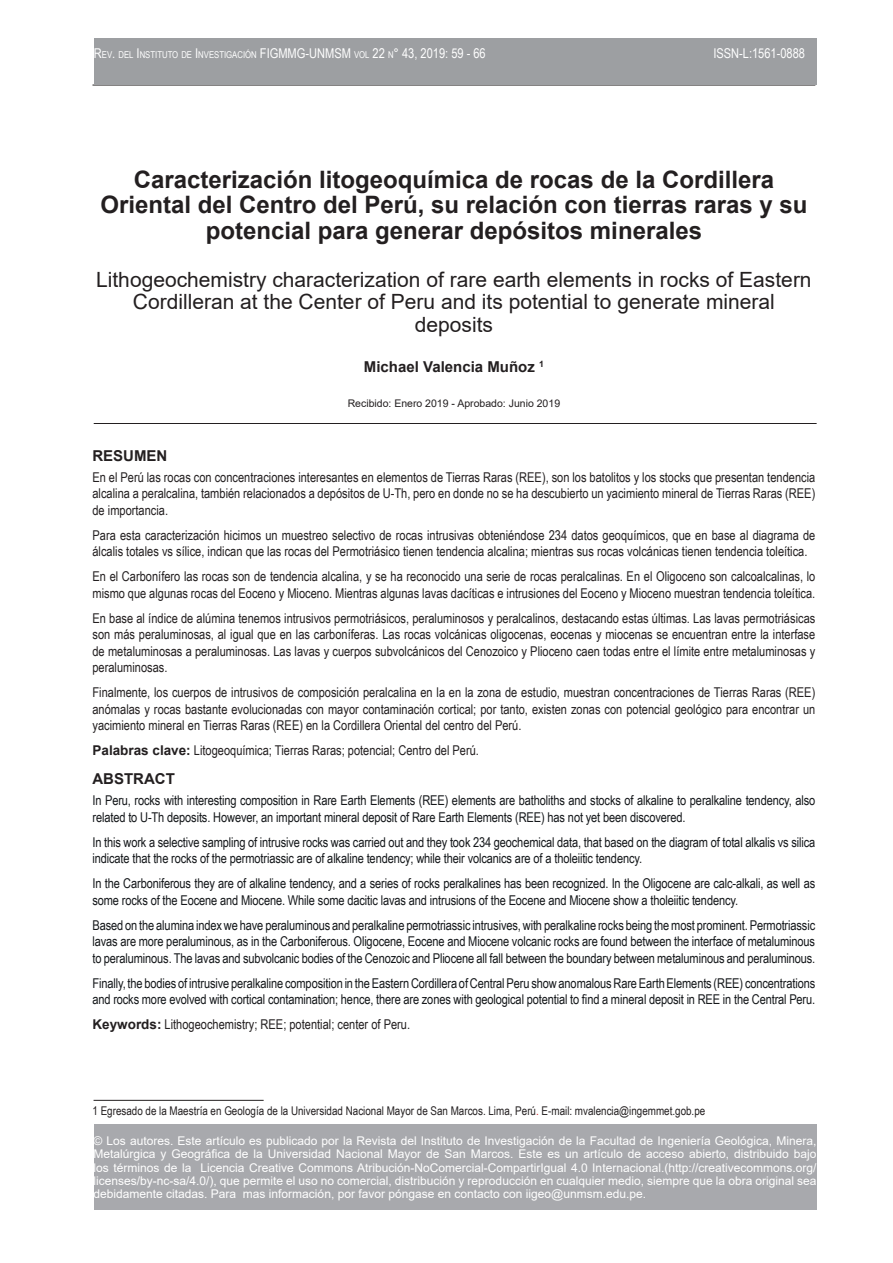
<style>
.page{position:relative;width:893px;height:1263px;background:#fff}
.page>*{position:absolute;margin:0;border:0;box-sizing:border-box;transform-origin:0 0}
.t1{font:700 24px/25.5px "Arial";color:#231f20;text-align:center}
.t2{font:21px/22.5px "Arial";color:#231f20;text-align:center}
.t3{font:700 15px "Arial";color:#231f20}
.t4{font:13.5px/16.5px "Arial Narrow";color:#231f20;text-align:justify}
.t5{font:13.5px/16.5px "Arial Narrow";letter-spacing:-.01em;color:#14171a}
.t6{font:13.5px "Arial Narrow";color:#fff}
.t7{font:12px/13.2px "Arial";color:#fff;text-align:justify}
.t8{font:12px "Arial Narrow";color:#231f20}
.t9{font:10.5px "Arial";color:#231f20}
.s1{font-size:9.45px}
.s2{font-family:"Arial";font-weight:700}
.s3{color:#d1232a}
</style>
<div class="page">
<div style="left:94px;top:1125px;width:722px;height:85px;background:#a8a9ad"></div>
<hr style="left:92px;top:85px;width:723px;height:1px;background:#231f20">
<div style="left:94px;top:38px;width:723px;height:47px;background:#9d9fa2"></div>
<hr style="left:94px;top:423px;width:723px;height:1px;background:#231f20">
<hr style="left:94px;top:1100px;width:170px;height:1px;background:#231f20">
<p class="t6" style="left:94px;top:44px;width:393px">R<span class="s1">EV</span>. <span class="s1">DEL</span> I<span class="s1">NSTITUTO DE</span> I<span class="s1">NVESTIGACIÓN</span> FIGMMG-UN MSM <span class="s1">VOL</span> 22 <span class="s1">N</span>° 43, 2019: 59 - 66</p>
<p class="t6" style="left:713px;top:44px;width:93px">ISSN-L:1561-0888</p>
<h1 class="t1" style="left:100px;top:167px;width:708px">Caracterización litogeoquímica de rocas de la Cordillera<br>Oriental del Centro del Perú, su relación con tierras raras y su potencial para generar depósitos minerales</h1>
<h2 class="t2" style="left:96px;top:268px;width:717px">Lithogeochemistry characterization of rare earth elements in rocks of Eastern<br>Cordilleran at the Center of Peru and its potential to generate mineral deposits</h2>
<p class="t3" style="left:364px;top:357px;width:181px">Michael Valencia Muñoz <sup>1</sup></p>
<p class="t9" style="left:348px;top:396px;width:214px">Recibido: Enero 2019 - Aprobado: Junio 2019</p>
<p class="t3" style="left:92px;top:445px;width:77px">RESUMEN</p>
<p class="t4" style="left:92px;top:468px;width:724px">En el Perú las rocas con concentraciones interesantes en elementos de Tierras Raras (REE), son los batolitos y los stocks que presentan tendencia alcalina a peralcalina, también relacionados a depósitos de U-Th, pero en donde no se ha descubierto un yacimiento mineral de Tierras Raras (REE) de importancia.</p>
<p class="t4" style="left:92px;top:526px;width:724px">Para esta caracterización hicimos un muestreo selectivo de rocas intrusivas obteniéndose 234 datos geoquímicos, que en base al diagrama de álcalis totales vs sílice, indican que las rocas del Permotriásico tienen tendencia alcalina; mientras sus rocas volcánicas tienen tendencia toleítica.</p>
<p class="t4" style="left:92px;top:567px;width:724px">En el Carbonífero las rocas son de tendencia alcalina, y se ha reconocido una serie de rocas peralcalinas. En el Oligoceno son calcoalcalinas, lo mismo que algunas rocas del Eoceno y Mioceno. Mientras algunas lavas dacíticas e intrusiones del Eoceno y Mioceno muestran tendencia toleítica.</p>
<p class="t4" style="left:92px;top:609px;width:724px">En base al índice de alúmina tenemos intrusivos permotriásicos, peraluminosos y peralcalinos, destacando estas últimas. Las lavas permotriásicas son más peraluminosas, al igual que en las carboníferas. Las rocas volcánicas oligocenas, eocenas y miocenas se encuentran entre la interfase de metaluminosas a peraluminosas. Las lavas y cuerpos subvolcánicos del Cenozoico y Plioceno caen todas entre el límite entre metaluminosas y peraluminosas.</p>
<p class="t4" style="left:92px;top:683px;width:724px">Finalmente, los cuerpos de intrusivos de composición peralcalina en la en la zona de estudio, muestran concentraciones de Tierras Raras (REE) anómalas y rocas bastante evolucionadas con mayor contaminación cortical; por tanto, existen zonas con potencial geológico para encontrar un yacimiento mineral en Tierras Raras (REE) en la Cordillera Oriental del centro del Perú.</p>
<p class="t4" style="left:92px;top:741px;width:388px"><span class="s2">Palabras clave:</span> Litogeoquímica; Tierras Raras; potencial; Centro del Perú.</p>
<p class="t3" style="left:92px;top:768px;width:84px">ABSTRACT</p>
<p class="t5" style="left:92px;top:792px;width:724px">In Peru, rocks with interesting composition in Rare Earth Elements (REE) elements are batholiths and stocks of alkaline to peralkaline tendency, also related to U-Th deposits. However, an important mineral deposit of Rare Earth Elements (REE) has not yet been discovered.</p>
<p class="t5" style="left:92px;top:833px;width:724px">In this work a selective sampling of intrusive rocks was carried out and they took 234 geochemical data, that based on the diagram of total alkalis vs silica indicate that the rocks of the permotriassic are of alkaline tendency; while their volcanics are of a tholeiitic tendency.</p>
<p class="t5" style="left:92px;top:875px;width:724px">In the Carboniferous they are of alkaline tendency, and a series of rocks peralkalines has been recognized. In the Oligocene are calc-alkali, as well as some rocks of the Eocene and Miocene. While some dacitic lavas and intrusions of the Eocene and Miocene show a tholeiitic tendency.</p>
<p class="t5" style="left:92px;top:916px;width:724px;text-align:justify">Based on the alumina index we have peraluminous and peralkaline permotriassic intrusives, with peralkaline rocks being the most prominent. Permotriassic lavas are more peraluminous, as in the Carboniferous. Oligocene, Eocene and Miocene volcanic rocks are found between the interface of metaluminous to peraluminous. The lavas and subvolcanic bodies of the Cenozoic and Pliocene all fall between the boundary between metaluminous and peraluminous.</p>
<p class="t5" style="left:92px;top:974px;width:724px">Finally, the bodies of intrusive peralkaline composition in the Eastern Cordillera of Central Peru show anomalous Rare Earth Elements (REE) concentrations and rocks more evolved with cortical contamination; hence, there are zones with geological potential to find a mineral deposit in REE in the Central Peru.</p>
<p class="t4" style="left:92px;top:1015px;width:319px"><span class="s2">Keywords:</span> Lithogeochemistry; REE; potential; center of Peru.</p>
<p class="t8" style="left:92px;top:1102px;width:614px">1 Egresado de la Maestría en Geología de la Universidad Nacional Mayor de San Marcos. Lima, Perú<span class="s3">.</span> E-mail: mvalencia@ingemmet.gob.pe</p>
<p class="t7" style="left:94px;top:1134px;width:724px">© Los autores. Este artículo es publicado por la Revista del Instituto de Investigación de la Facultad de Ingeniería Geológica, Minera, Metalúrgica y Geográfica de la Universidad Nacional Mayor de San Marcos. Este es un artículo de acceso abierto, distribuido bajo los términos de la Licencia Creative Commons Atribución-NoComercial-CompartirIgual 4.0 Internacional.(http://creativecommons.org/ licenses/by-nc-sa/4.0/), que permite el uso no comercial, distribución y reproducción en cualquier medio, siempre que la obra original sea debidamente citadas. Para mas información, por favor póngase en contacto con iigeo@unmsm.edu.pe.</p>
</div>
